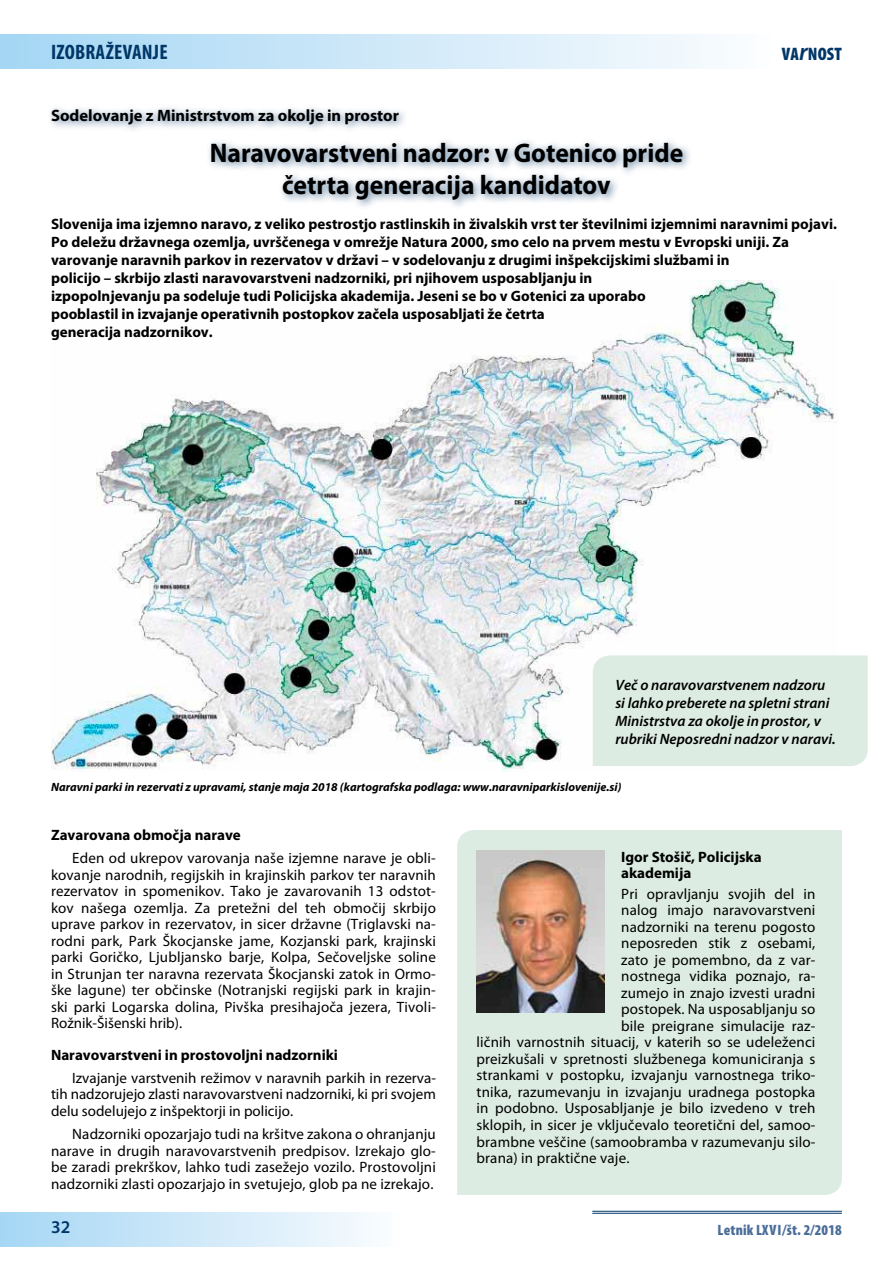
<style>
.page{position:relative;width:893px;height:1263px;background:#fff}
.page>*{position:absolute;margin:0;border:0;box-sizing:border-box;transform-origin:0 0}
.t1{font:700 27px/32.4px "Myriad Pro";color:#000;text-align:center;scale:.95 1}
.t2{font:700 condensed 21px "Myriad Pro";letter-spacing:.01em;color:#003768}
.t3{font:900 condensed 18.15px "Myriad Pro";letter-spacing:.01em;color:#003768}
.t4{font:600 18px "Myriad Pro";color:#003768}
.t5{font:700 16.5px "Myriad Pro";color:#000}
.t6{font:15px/16.5px "Myriad Pro";letter-spacing:.01em;color:#000;text-align:justify}
.t7{font:700 15px/18px "Myriad Pro";color:#000}
.t8{font:italic 600 15px/18px "Myriad Pro";color:#000}
.t9{font:900 condensed 15px "Myriad Pro";letter-spacing:.01em;color:#4b6e99}
.t10{font:italic 700 12px "Myriad Pro";color:#000}
.s1{font-weight:600;font-style:italic;font-stretch:normal;font-size:24.75px}
</style>
<div class="page">
<hr style="left:592px;top:1211px;width:250px;height:1px;background:#003768">
<hr style="left:592px;top:1213px;width:250px;height:1px;background:#003768">
<div style="left:0;top:34px;width:842px;height:34px;background:linear-gradient(to right,#a4d6f4,#fff)"></div>
<div style="left:0;top:1212px;width:436px;height:34px;background:linear-gradient(to right,#a5d6f4,#fff)"></div>
<img style="left:51px;top:281px;width:784px;height:491px">
<div style="left:47px;top:104px;width:646px;height:106px;background:#003768;opacity:.6"></div>
<div style="left:593px;top:655px;width:275px;height:111px;background:#dcece3"></div>
<div style="left:615px;top:679px;width:227px;height:68px;background:#dcece3"></div>
<div style="left:457px;top:830px;width:385px;height:365px;background:#dcece3"></div>
<img style="left:477px;top:851px;width:127px;height:161px">
<h2 class="t2" style="left:51px;top:39px;width:118px">IZOBRAŽEVANJE</h2>
<p class="t5" style="left:51px;top:104px;width:349px">Sodelovanje z Ministrstvom za okolje in prostor</p>
<h1 class="t1" style="left:210px;top:135px;width:500px">Naravovarstveni nadzor: v Gotenico pride četrta generacija kandidatov</h1>
<p class="t3" style="left:782px;top:43px;width:62px">VA<span class="s1">r</span>NOST</p>
<p class="t7" style="left:51px;top:215px;width:788px">Slovenija ima izjemno naravo, z veliko pestrostjo rastlinskih in živalskih vrst ter številnimi izjemnimi naravnimi pojavi.<br>Po deležu državnega ozemlja, uvrščenega v omrežje Natura 2000, smo celo na prvem mestu v Evropski uniji. Za varovanje naravnih parkov in rezervatov v državi – v sodelovanju z drugimi inšpekcijskimi službami in<br>policijo – skrbijo zlasti naravovarstveni nadzorniki, pri njihovem usposabljanju in<br>izpopolnjevanju pa sodeluje tudi Policijska akademija. Jeseni se bo v Gotenici za uporabo<br>pooblastil in izvajanje operativnih postopkov začela usposabljati že četrta<br>generacija nadzornikov.</p>
<p class="t8" style="left:615px;top:676px;width:222px">Več o naravovarstvenem nadzoru si lahko preberete na spletni strani Ministrstva za okolje in prostor, v rubriki Neposredni nadzor v naravi.</p>
<p class="t10" style="left:51px;top:780px;width:572px">Naravni parki in rezervati z upravami, stanje maja 2018 (kartografska podlaga: www.naravniparkislovenije.si)</p>
<p class="t7" style="left:51px;top:826px;width:191px">Zavarovana območja narave</p>
<p class="t6" style="left:51px;top:850px;width:386px;text-indent:21px">Eden od ukrepov varovanja naše izjemne narave je obli&shy;kovanje narodnih, regijskih in krajinskih parkov ter naravnih rezervatov in spomenikov. Tako je zavarovanih 13 odstot&shy;kov našega ozemlja. Za pretežni del teh območij skrbijo uprave parkov in rezervatov, in sicer državne (Triglavski na&shy;rodni park, Park Škocjanske jame, Kozjanski park, krajinski parki Goričko, Ljubljansko barje, Kolpa, Sečoveljske soline in Strunjan ter naravna rezervata Škocjanski zatok in Ormo&shy;ške lagune) ter občinske (Notranjski regijski park in krajin&shy;ski parki Logarska dolina, Pivška presihajoča jezera, Tivoli-Rožnik-Šišenski hrib).</p>
<p class="t7" style="left:51px;top:1045px;width:289px">Naravovarstveni in prostovoljni nadzorniki</p>
<p class="t6" style="left:51px;top:1069px;width:386px;text-indent:21px">Izvajanje varstvenih režimov v naravnih parkih in rezerva&shy;tih nadzorujejo zlasti naravovarstveni nadzorniki, ki pri svojem delu sodelujejo z inšpektorji in policijo.</p>
<p class="t6" style="left:51px;top:1125px;width:386px;text-indent:21px">Nadzorniki opozarjajo tudi na kršitve zakona o ohranjanju narave in drugih naravovarstvenih predpisov. Izrekajo glo&shy;be zaradi prekrškov, lahko tudi zasežejo vozilo. Prostovoljni nadzorniki zlasti opozarjajo in svetujejo, glob pa ne izrekajo.</p>
<p class="t7" style="left:621px;top:848px;width:142px;line-height:16.5px">Igor Stošič, Policijska akademija</p>
<p class="t6" style="left:621px;top:885px;width:196px">Pri opravljanju svojih del in</p>
<p class="t6" style="left:621px;top:902px;width:196px">nalog imajo naravovarstveni</p>
<p class="t6" style="left:621px;top:918px;width:196px">nadzorniki na terenu pogosto</p>
<p class="t6" style="left:621px;top:935px;width:196px">neposreden stik z osebami,</p>
<p class="t6" style="left:621px;top:951px;width:196px">zato je pomembno, da z var-</p>
<p class="t6" style="left:621px;top:968px;width:196px">nostnega vidika poznajo, ra-</p>
<p class="t6" style="left:621px;top:984px;width:196px">zumejo in znajo izvesti uradni</p>
<p class="t6" style="left:621px;top:1001px;width:196px">postopek. Na usposabljanju so</p>
<p class="t6" style="left:621px;top:1017px;width:196px">bile preigrane simulacije raz-</p>
<p class="t6" style="left:477px;top:1034px;width:340px">ličnih varnostnih situacij, v katerih so se udeleženci</p>
<p class="t6" style="left:477px;top:1050px;width:340px">preizkušali v spretnosti službenega komuniciranja s</p>
<p class="t6" style="left:477px;top:1067px;width:340px">strankami v postopku, izvajanju varnostnega triko-</p>
<p class="t6" style="left:477px;top:1083px;width:340px">tnika, razumevanju in izvajanju uradnega postopka</p>
<p class="t6" style="left:477px;top:1100px;width:340px">in podobno. Usposabljanje je bilo izvedeno v treh</p>
<p class="t6" style="left:477px;top:1116px;width:340px">sklopih, in sicer je vključevalo teoretični del, samoo-</p>
<p class="t6" style="left:477px;top:1133px;width:340px">brambne veščine (samoobramba v razumevanju silo-</p>
<p class="t6" style="left:477px;top:1149px;width:154px">brana) in praktične vaje.</p>
<p class="t4" style="left:51px;top:1215px;width:21px">32</p>
<p class="t9" style="left:718px;top:1220px;width:126px">Letnik LXVI/št. 2/2018</p>
</div>
